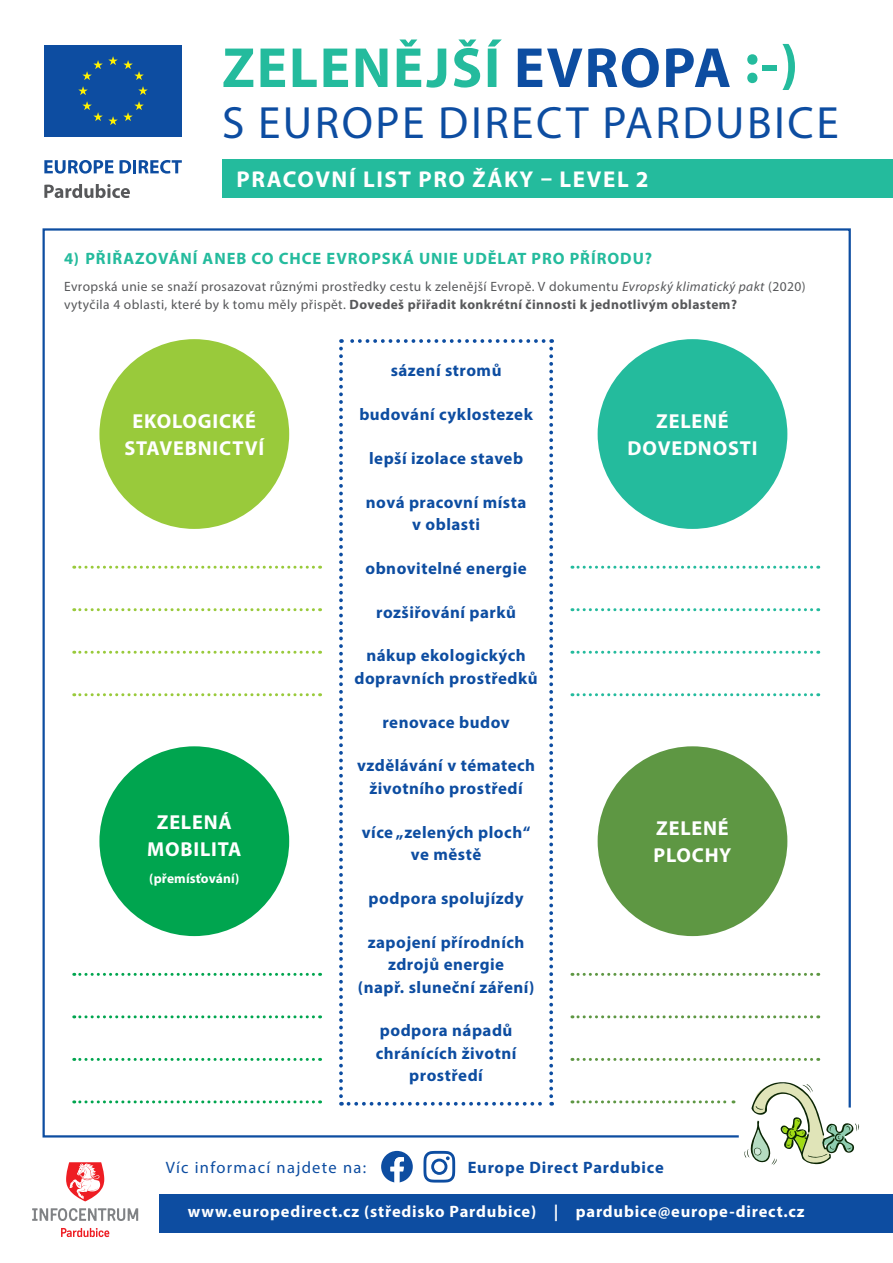
<style>
.page{position:relative;width:893px;height:1263px;background:#fff}
.page>*{position:absolute;margin:0;border:0;box-sizing:border-box;transform-origin:0 0}
.t1{font:700 57px "Myriad Pro";letter-spacing:.03em;color:#24bb9d}
.t2{font:45.45px "Myriad Pro";letter-spacing:.055em;color:#0d4da1}
.t3{font:700 22.95px "Myriad Pro";letter-spacing:.07em;color:#fff}
.t4{font:700 20.25px "Myriad Pro";letter-spacing:.04em;color:#fff}
.t5{font:700 16.8px/22.5px "Myriad Pro";letter-spacing:.03em;color:#0d4da1;text-align:center}
.t6{font:700 16.5px "Myriad Pro";letter-spacing:.05em;color:#fff}
.t7{font:700 16.5px "Myriad Pro";letter-spacing:.06em;color:#24bb9d}
.t8{font:16.5px "Myriad Pro";letter-spacing:.08em;color:#0d4da1}
.t9{font:700 16.5px "Myriad Pro";letter-spacing:.05em;color:#0d4da1}
.t10{font:13.5px/18px "Myriad Pro";letter-spacing:.03em;color:#57585a}
.t11{font:700 13.5px "Myriad Pro";letter-spacing:.01em;color:#fff}
.s1{color:#0d4da1}
.s2{font-style:italic}
.s3{font-weight:700}
</style>
<div class="page">
<div style="left:223px;top:160px;width:670px;height:38px;background:#24bb9d"></div>
<svg style="left:44px;top:160px;width:70px;height:14px"></svg>
<svg style="left:120px;top:160px;width:62px;height:14px"></svg>
<div style="left:44px;top:45px;width:138px;height:92px;background:#0d4da1"></div>
<svg style="left:78px;top:86px;width:10px;height:9px"></svg>
<svg style="left:82px;top:101px;width:62px;height:24px"></svg>
<svg style="left:138px;top:86px;width:10px;height:9px"></svg>
<svg style="left:82px;top:56px;width:62px;height:24px"></svg>
<svg style="left:44px;top:184px;width:86px;height:14px"></svg>
<svg style="left:66px;top:1162px;width:38px;height:39px"></svg>
<svg style="left:61px;top:1228px;width:48px;height:9px"></svg>
<svg style="left:32px;top:1208px;width:106px;height:13px"></svg>
<div style="left:159px;top:1194px;width:734px;height:38px;background:#0d4da1"></div>
<svg style="left:381px;top:1151px;width:32px;height:31px"></svg>
<svg style="left:423px;top:1151px;width:32px;height:31px"></svg>
<svg style="left:339px;top:339px;width:214px;height:767px"></svg>
<div style="left:598px;top:339px;width:189px;height:190px;background:#24bb9d;border-radius:50%"></div>
<div style="left:598px;top:746px;width:189px;height:190px;background:#5e9743;border-radius:50%"></div>
<svg style="left:572px;top:566px;width:247px;height:3px"></svg>
<svg style="left:572px;top:973px;width:247px;height:3px"></svg>
<svg style="left:572px;top:608px;width:247px;height:3px"></svg>
<svg style="left:572px;top:1015px;width:247px;height:3px"></svg>
<svg style="left:572px;top:651px;width:247px;height:3px"></svg>
<svg style="left:572px;top:1058px;width:247px;height:3px"></svg>
<svg style="left:572px;top:693px;width:247px;height:3px"></svg>
<svg style="left:572px;top:1073px;width:288px;height:92px"></svg>
<div style="left:99px;top:339px;width:190px;height:190px;background:#99ca3b;border-radius:50%"></div>
<div style="left:99px;top:746px;width:190px;height:190px;background:#00a54f;border-radius:50%"></div>
<svg style="left:74px;top:566px;width:247px;height:3px"></svg>
<svg style="left:74px;top:973px;width:247px;height:3px"></svg>
<svg style="left:74px;top:608px;width:247px;height:3px"></svg>
<svg style="left:74px;top:1015px;width:247px;height:3px"></svg>
<svg style="left:74px;top:651px;width:247px;height:3px"></svg>
<svg style="left:74px;top:1058px;width:247px;height:3px"></svg>
<svg style="left:74px;top:693px;width:247px;height:3px"></svg>
<svg style="left:74px;top:1100px;width:247px;height:3px"></svg>
<p class="t1" style="left:222px;top:31px;width:578px">ZELENĚJŠÍ <span class="s1">EVROPA</span> :-)</p>
<p class="t2" style="left:222px;top:95px;width:618px">S EUROPE DIRECT PARDUBICE</p>
<p class="t3" style="left:236px;top:164px;width:414px">PRACOVNÍ LIST PRO ŽÁKY – LEVEL 2</p>
<p class="t7" style="left:64px;top:248px;width:590px">4) PŘIŘAZOVÁNÍ ANEB CO CHCE EVROPSKÁ UNIE UDĚLAT PRO PŘÍRODU?</p>
<p class="t10" style="left:64px;top:277px;width:743px">Evropská unie se snaží prosazovat různými prostředky cestu k zelenější Evropě. V dokumentu <span class="s2">Evropský klimatický pakt</span> (2020) vytyčila 4 oblasti, které by k tomu měly přispět. <span class="s3">Dovedeš přiřadit konkrétní činnosti k jednotlivým oblastem?</span></p>
<p class="t4" style="left:133px;top:408px;width:125px">EKOLOGICKÉ</p>
<p class="t4" style="left:124px;top:435px;width:141px">STAVEBNICTVÍ</p>
<p class="t4" style="left:157px;top:809px;width:76px">ZELENÁ</p>
<p class="t4" style="left:147px;top:836px;width:96px">MOBILITA</p>
<p class="t11" style="left:149px;top:869px;width:92px">(přemísťování)</p>
<p class="t5" style="left:391px;top:359px;width:112px">sázení stromů</p>
<p class="t5" style="left:359px;top:402px;width:175px">budování cyklostezek</p>
<p class="t5" style="left:369px;top:446px;width:155px">lepší izolace staveb</p>
<p class="t5" style="left:366px;top:490px;width:162px">nová pracovní místa</p>
<p class="t5" style="left:412px;top:513px;width:69px">v oblasti</p>
<p class="t5" style="left:365px;top:556px;width:163px">obnovitelné energie</p>
<p class="t5" style="left:376px;top:600px;width:141px">rozšiřování parků</p>
<p class="t5" style="left:366px;top:644px;width:161px">nákup ekologických</p>
<p class="t5" style="left:354px;top:666px;width:185px">dopravních prostředků</p>
<p class="t5" style="left:382px;top:710px;width:129px">renovace budov</p>
<p class="t5" style="left:357px;top:754px;width:180px">vzdělávání v tématech životního prostředí</p>
<p class="t5" style="left:362px;top:820px;width:170px">více „zelených ploch“</p>
<p class="t5" style="left:411px;top:843px;width:72px">ve městě</p>
<p class="t5" style="left:369px;top:886px;width:156px">podpora spolujízdy</p>
<p class="t5" style="left:368px;top:930px;width:158px">zapojení přírodních</p>
<p class="t5" style="left:388px;top:953px;width:117px">zdrojů energie</p>
<p class="t5" style="left:358px;top:975px;width:178px">(např. sluneční záření)</p>
<p class="t5" style="left:380px;top:1019px;width:134px">podpora nápadů</p>
<p class="t5" style="left:376px;top:1041px;width:142px">chránících životní</p>
<p class="t5" style="left:409px;top:1064px;width:75px">prostředí</p>
<p class="t4" style="left:656px;top:408px;width:74px">ZELENÉ</p>
<p class="t4" style="left:628px;top:435px;width:131px">DOVEDNOSTI</p>
<p class="t4" style="left:656px;top:815px;width:74px">ZELENÉ</p>
<p class="t4" style="left:654px;top:842px;width:79px">PLOCHY</p>
<p class="t8" style="left:166px;top:1157px;width:202px">Víc informací najdete na:</p>
<p class="t9" style="left:468px;top:1156px;width:198px">Europe Direct Pardubice</p>
<p class="t6" style="left:188px;top:1201px;width:618px">www.europedirect.cz (středisko Pardubice) | pardubice@europe-direct.cz</p>
</div>
